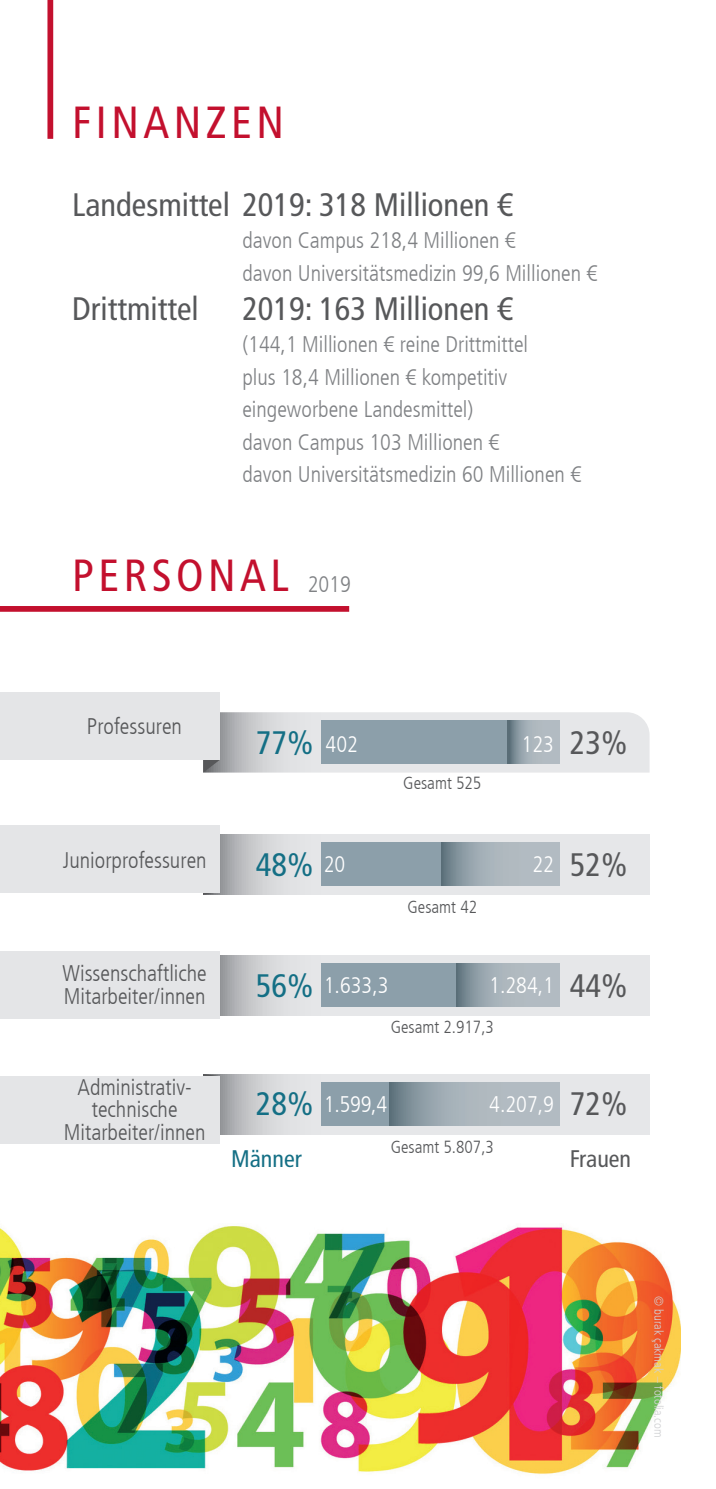
<style>
.page{position:relative;width:716px;height:1489px;background:#fff}
.page>*{position:absolute;margin:0;border:0;box-sizing:border-box;transform-origin:0 0}
.t1{font:condensed 45px "Frutiger LT Com";letter-spacing:.1em;color:#c3102e}
.t2{font:condensed 32.5px "Frutiger LT Com";color:#57585a}
.t3{font:condensed 32.5px "Frutiger LT Com";color:#146f85}
.t4{font:condensed 24px "Frutiger LT Com";color:#146f85}
.t5{font:condensed 24px "Frutiger LT Com";color:#57585a}
.t6{font:300 condensed 22.5px/32.5px "Frutiger LT Com";color:#808285}
.t7{font:300 condensed 22.5px/22.5px "Frutiger LT Com";color:#57585a;text-align:center}
.t8{font:300 condensed 22.5px "Frutiger LT Com";color:#fff}
.t9{font:300 condensed 17.5px "Frutiger LT Com";color:#57585a}
.t10{font:300 condensed 12.5px "Frutiger LT Com";color:#d1d2d4}
</style>
<div class="page">
<img style="left:0;top:1226px;width:681px;height:249px">
<div style="left:47px;top:0;width:6px;height:139px;background:#c3102e"></div>
<svg style="left:219px;top:834px;width:430px;height:60px;background:#dbdcde"></svg>
<svg style="left:219px;top:955px;width:430px;height:60px;background:#dbdcde"></svg>
<div style="left:0;top:951px;width:219px;height:67px;background:#e4e5e7"></div>
<svg style="left:219px;top:1074px;width:430px;height:60px;background:#dbdcde"></svg>
<svg style="left:203px;top:1074px;width:16px;height:1px"></svg>
<div style="left:0;top:1075px;width:219px;height:68px;background:#e4e5e7"></div>
<svg style="left:203px;top:892px;width:16px;height:2px"></svg>
<div style="left:0;top:824px;width:219px;height:68px;background:#e4e5e7"></div>
<svg style="left:203px;top:692px;width:446px;height:80px"></svg>
<div style="left:0;top:692px;width:219px;height:68px;background:#e4e5e7"></div>
<div style="left:322px;top:842px;width:237px;height:43px;background:#8c9faa"></div>
<div style="left:322px;top:963px;width:237px;height:43px;background:#8c9faa"></div>
<div style="left:322px;top:1082px;width:237px;height:43px;background:#8c9faa"></div>
<svg style="left:441px;top:842px;width:118px;height:43px"></svg>
<svg style="left:456px;top:963px;width:103px;height:43px"></svg>
<svg style="left:390px;top:1082px;width:169px;height:43px"></svg>
<div style="left:322px;top:720px;width:237px;height:44px;background:#8c9faa"></div>
<svg style="left:507px;top:720px;width:52px;height:44px"></svg>
<div style="left:0;top:606px;width:349px;height:5px;background:#c3102e"></div>
<h1 class="t1" style="left:72px;top:96px;width:213px">FINANZEN</h1>
<h2 class="t2" style="left:72px;top:185px;width:442px">Landesmittel 2019: 318 Millionen €</h2>
<p class="t6" style="left:242px;top:224px;width:356px">davon Campus 218,4 Millionen €<br>davon Universitätsmedizin 99,6 Millionen €</p>
<h2 class="t2" style="left:72px;top:289px;width:128px">Drittmittel</h2>
<h2 class="t2" style="left:242px;top:289px;width:272px">2019: 163 Millionen €</h2>
<p class="t6" style="left:242px;top:328px;width:340px">(144,1 Millionen € reine Drittmittel<br>plus 18,4 Millionen € kompetitiv eingeworbene Landesmittel)<br>davon Campus 103 Millionen €<br>davon Universitätsmedizin 60 Millionen €</p>
<h1 class="t1" style="left:72px;top:549px;width:218px">PERSONAL</h1>
<p class="t6" style="left:308px;top:567px;width:45px">2019</p>
<p class="t7" style="left:87px;top:715px;width:97px">Professuren</p>
<p class="t7" style="left:63px;top:849px;width:145px">Juniorprofessuren</p>
<p class="t7" style="left:63px;top:962px;width:146px;text-align:left">Wissenschaftliche<br>Mitarbeiter/innen</p>
<h2 class="t3" style="left:256px;top:724px;width:59px">77%</h2>
<p class="t8" style="left:325px;top:731px;width:34px">402</p>
<p class="t8" style="left:521px;top:731px;width:34px">123</p>
<p class="t9" style="left:403px;top:772px;width:80px">Gesamt 525</p>
<h2 class="t2" style="left:570px;top:724px;width:59px">23%</h2>
<h2 class="t3" style="left:256px;top:846px;width:59px">48%</h2>
<p class="t8" style="left:324px;top:851px;width:23px">20</p>
<p class="t8" style="left:532px;top:851px;width:23px">22</p>
<p class="t9" style="left:407px;top:897px;width:71px">Gesamt 42</p>
<h2 class="t2" style="left:570px;top:846px;width:59px">52%</h2>
<h2 class="t3" style="left:256px;top:967px;width:59px">56%</h2>
<p class="t8" style="left:324px;top:972px;width:66px">1.633,3</p>
<p class="t8" style="left:489px;top:972px;width:66px">1.284,1</p>
<p class="t9" style="left:391px;top:1016px;width:105px">Gesamt 2.917,3</p>
<h2 class="t2" style="left:570px;top:967px;width:59px">44%</h2>
<p class="t7" style="left:64px;top:1075px;width:143px">Administrativ&shy;technische<br>Mitarbeiter/innen</p>
<h2 class="t3" style="left:256px;top:1084px;width:59px">28%</h2>
<p class="t8" style="left:324px;top:1091px;width:65px">1.599,4</p>
<p class="t8" style="left:489px;top:1091px;width:66px">4.207,9</p>
<h2 class="t2" style="left:570px;top:1084px;width:59px">72%</h2>
<p class="t9" style="left:391px;top:1136px;width:105px">Gesamt 5.807,3</p>
<p class="t4" style="left:231px;top:1144px;width:72px">Männer</p>
<p class="t5" style="left:570px;top:1144px;width:63px">Frauen</p>
<p class="t10" style="left:666px;top:1296px;width:143px;rotate:90deg">© burak çakmak − fotolia.com</p>
</div>
